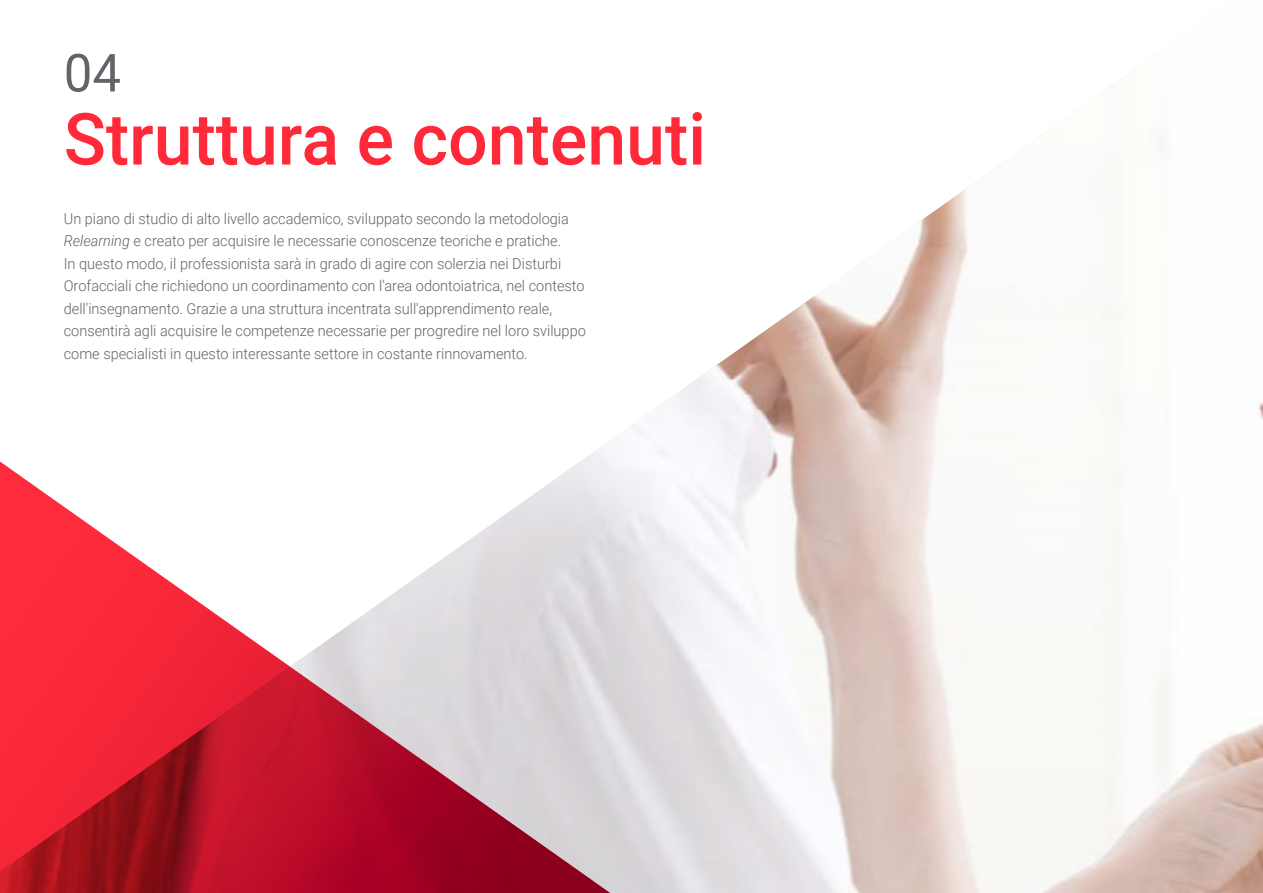
<style>
.page{position:relative;width:1263px;height:893px;background:#fff}
.page>*{position:absolute;margin:0;border:0;box-sizing:border-box;transform-origin:0 0}
.t1{font:500 72px "Roboto";color:#ff293a}
.t2{font:52.5px "Roboto";color:#61646a}
.t3{font:300 15px/22.5px "Roboto";color:#61646a}
.s1{font-style:italic}
</style>
<div class="page">
<img style="left:603px;top:67px;width:660px;height:826px">
<svg style="left:0;top:446px;width:640px;height:447px"></svg>
<h2 class="t2" style="left:64px;top:36px;width:59px">04</h2>
<h1 class="t1" style="left:64px;top:89px;width:644px">Struttura e contenuti</h1>
<p class="t3" style="left:64px;top:207px;width:524px">Un piano di studio di alto livello accademico, sviluppato secondo la metodologia <span class="s1">Relearning</span> e creato per acquisire le necessarie conoscenze teoriche e pratiche.<br>In questo modo, il professionista sarà in grado di agire con solerzia nei Disturbi Orofacciali che richiedono un coordinamento con l'area odontoiatrica, nel contesto dell'insegnamento. Grazie a una struttura incentrata sull'apprendimento reale, consentirà agli acquisire le competenze necessarie per progredire nel loro sviluppo come specialisti in questo interessante settore in costante rinnovamento.</p>
</div>
